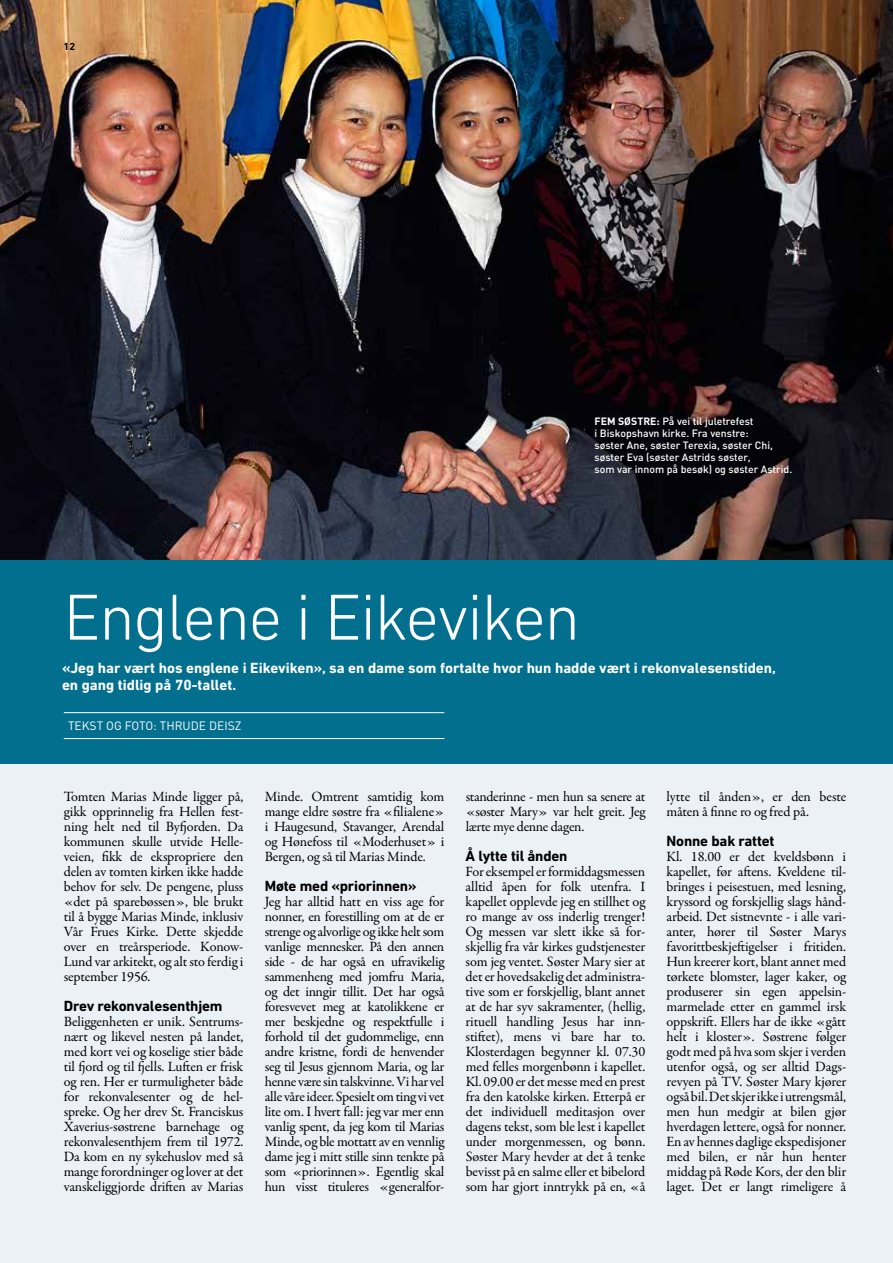
<style>
.page{position:relative;width:893px;height:1263px;background:#ecf1f5}
.page>*{position:absolute;margin:0;border:0;box-sizing:border-box;transform-origin:0 0}
.t1{font:300 66px "DIN Next LT Pro";letter-spacing:-.02em;color:#fff}
.t2{font:700 15px/16.5px "DIN Next LT Pro";color:#fff}
.t3{font:700 15px "DIN Next LT Pro";letter-spacing:-.01em;color:#000}
.t4{font:14.25px/15px "Garamond Premr Pro";letter-spacing:-.015em;color:#000;text-align:justify}
.t5{font:12px "DIN";color:#fff}
.t6{font:500 10.5px/12px "DIN";color:#fff}
.t7{font:700 10.5px "DIN Next LT Pro";color:#000}
.s1{font-weight:700}
</style>
<div class="page">
<div style="left:0;top:559px;width:893px;height:204px;background:#026f8f"></div>
<hr style="left:64px;top:712px;width:380px;height:1px;background:#fff">
<hr style="left:64px;top:738px;width:380px;height:1px;background:#fff">
<img style="left:0;top:0;width:893px;height:559px">
<p class="t7" style="left:64px;top:41px;width:13px">12</p>
<p class="t6" style="left:595px;top:415px;width:199px"><span class="s1">FEM SØSTRE:</span> På vei til juletrefest<br>i Biskopshavn kirke. Fra venstre:<br>søster Ane, søster Terexia, søster Chi, søster Eva (søster Astrids søster,<br>som var innom på besøk) og søster Astrid.</p>
<h1 class="t1" style="left:64px;top:579px;width:518px">Englene i Eikeviken</h1>
<p class="t2" style="left:62px;top:660px;width:715px">«Jeg har vært hos englene i Eikeviken», sa en dame som fortalte hvor hun hadde vært i rekonvalesenstiden, en gang tidlig på 70-tallet.</p>
<p class="t5" style="left:68px;top:718px;width:15px">TEKST</p>
<p class="t5" style="left:106px;top:718px;width:27px">OG FOTO</p>
<p class="t5" style="left:153px;top:718px;width:22px">: THRUDE</p>
<p class="t5" style="left:209px;top:718px;width:15px">DEISZ</p>
<p class="t4" style="left:64px;top:789px;width:181px">Tomten Marias Minde ligger på, gikk opprinnelig fra Hellen fest&shy;ning helt ned til Byfjorden. Da kommunen skulle utvide Helle&shy;veien, fikk de ekspropriere den delen av tomten kirken ikke hadde behov for selv. De pengene, pluss «det på sparebøssen», ble brukt til å bygge Marias Minde, inklusiv Vår Frues Kirke. Dette skjedde over en treårsperiode. Konow-Lund var arkitekt, og alt sto ferdig i september 1956.</p>
<p class="t3" style="left:64px;top:997px;width:160px">Drev rekonvalesenthjem</p>
<p class="t4" style="left:64px;top:1014px;width:181px">Beliggenheten er unik. Sentrums&shy;nært og likevel nesten på landet, med kort vei og koselige stier både til fjord og til fjells. Luften er frisk og ren. Her er turmuligheter både for rekonvalesenter og de hel&shy;spreke. Og her drev St. Franciskus Xaverius-søstrene barnehage og rekonvalesenthjem frem til 1972.<br>Da kom en ny sykehuslov med så mange forordninger og lover at det vanskeliggjorde driften av Marias</p>
<p class="t4" style="left:265px;top:789px;width:181px">Minde. Omtrent samtidig kom mange eldre søstre fra «filialene» i Haugesund, Stavanger, Arendal og Hønefoss til «Moderhuset» i Bergen, og så til Marias Minde.</p>
<p class="t3" style="left:265px;top:877px;width:153px">Møte med «priorinnen»</p>
<p class="t4" style="left:265px;top:894px;width:181px">Jeg har alltid hatt en viss age for nonner, en forestilling om at de er strenge og alvorlige og ikke helt som vanlige mennesker. På den annen side - de har også en ufravikelig sammenheng med jomfru Maria, og det inngir tillit. Det har også foresvevet meg at katolikkene er mer beskjedne og respektfulle i forhold til det gudommelige, enn andre kristne, fordi de henvender seg til Jesus gjennom Maria, og lar henne være sin talskvinne. Vi har vel alle våre ideer. Spesielt om ting vi vet lite om. I hvert fall: jeg var mer enn vanlig spent, da jeg kom til Marias Minde, og ble mottatt av en vennlig dame jeg i mitt stille sinn tenkte på som «priorinnen». Egentlig skal hun visst tituleres «generalfor-</p>
<p class="t4" style="left:466px;top:789px;width:181px">standerinne - men hun sa senere at «søster Mary» var helt greit. Jeg lærte mye denne dagen.</p>
<p class="t3" style="left:466px;top:847px;width:103px">Å lytte til ånden</p>
<p class="t4" style="left:466px;top:864px;width:181px">For eksempel er formiddagsmessen alltid åpen for folk utenfra. I kapellet opplevde jeg en stillhet og ro mange av oss inderlig trenger!<br>Og messen var slett ikke så for&shy;skjellig fra vår kirkes gudstjenester som jeg ventet. Søster Mary sier at det er hovedsakelig det administra&shy;tive som er forskjellig, blant annet at de har syv sakramenter, (hellig, rituell handling Jesus har inn&shy;stiftet), mens vi bare har to.<br>Klosterdagen begynner kl. 07.30 med felles morgenbønn i kapellet.<br>Kl. 09.00 er detmessemed en prest fra den katolske kirken. Etterpå er det individuell meditasjon over dagens tekst, som ble lest i kapellet under morgenmessen, og bønn.<br>Søster Mary hevder at det å tenke bevisst på en salme eller et bibelord som har gjort inntrykk på en, «å</p>
<p class="t4" style="left:667px;top:789px;width:181px">lytte til ånden», er den beste måten å finne ro og fred på.</p>
<p class="t3" style="left:666px;top:832px;width:109px">Nonne bak rattet</p>
<p class="t4" style="left:666px;top:849px;width:181px">Kl. 18.00 er det kveldsbønn i kapellet, før aftens. Kveldene til&shy;bringes i peisestuen, med lesning, kryssord og forskjellig slags hånd&shy;arbeid. Det sistnevnte - i alle vari&shy;anter, hører til Søster Marys favorittbeskjeftigelser i fritiden.<br>Hun kreerer kort, blant annet med tørkete blomster, lager kaker, og produserer sin egen appelsin&shy;marmelade etter en gammel irsk oppskrift. Ellers har de ikke «gått helt i kloster». Søstrene følger godt med på hva som skjer i verden utenfor også, og ser alltid Dags&shy;revyen på TV. Søster Mary kjører også bil. Det skjer ikke i utrengsmål, men hun medgir at bilen gjør hverdagen lettere, også for nonner.<br>En av hennes daglige ekspedisjoner med bilen, er når hun henter middag på Røde Kors, der den blir laget. Det er langt rimeligere å</p>
</div>
